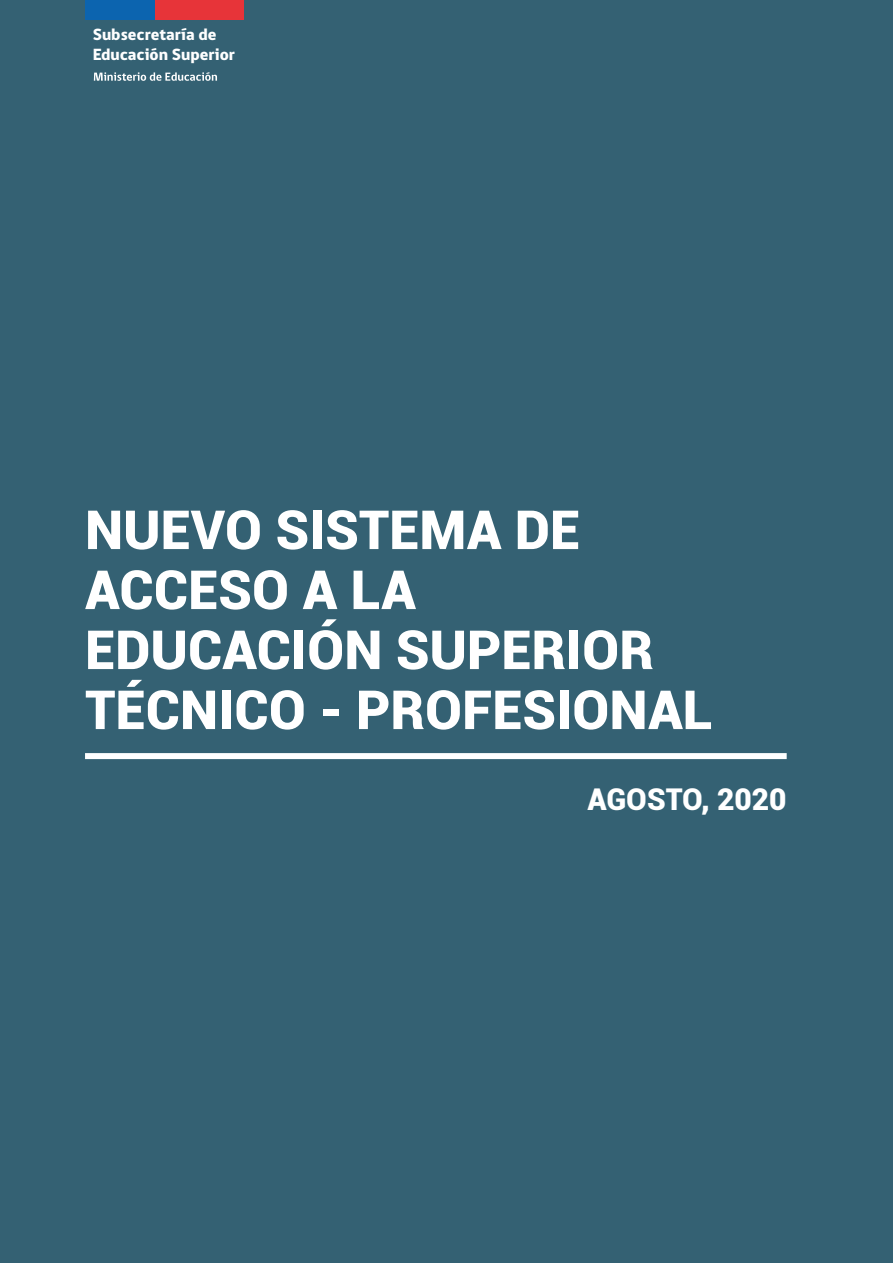
<style>
.page{position:relative;width:893px;height:1263px;background:#346173}
.page>*{position:absolute;margin:0;border:0;box-sizing:border-box;transform-origin:0 0}
.t1{font:900 54px/60px "Roboto";color:#fff}
.t2{font:900 30px "Roboto";color:#fff}
.t3{font:800 16.65px/20px "gob CL";color:#fff}
</style>
<div class="page">
<div style="left:85px;top:753px;width:702px;height:6px;background:#fff"></div>
<svg style="left:94px;top:72px;width:123px;height:9px"></svg>
<div style="left:85px;top:0;width:70px;height:19px;background:#0c64af"></div>
<div style="left:155px;top:0;width:88px;height:19px;background:#e73439"></div>
<p class="t3" style="left:93px;top:25px;width:144px">Subsecretaría de<br>Educación Superior</p>
<p class="t1" style="left:85px;top:498px;width:629px">NUEVO SISTEMA DE<br>ACCESO A LA<br>EDUCACIÓN SUPERIOR<br>TÉCNICO - PROFESIONAL</p>
<p class="t2" style="left:587px;top:778px;width:201px">AGOSTO, 2020</p>
</div>
